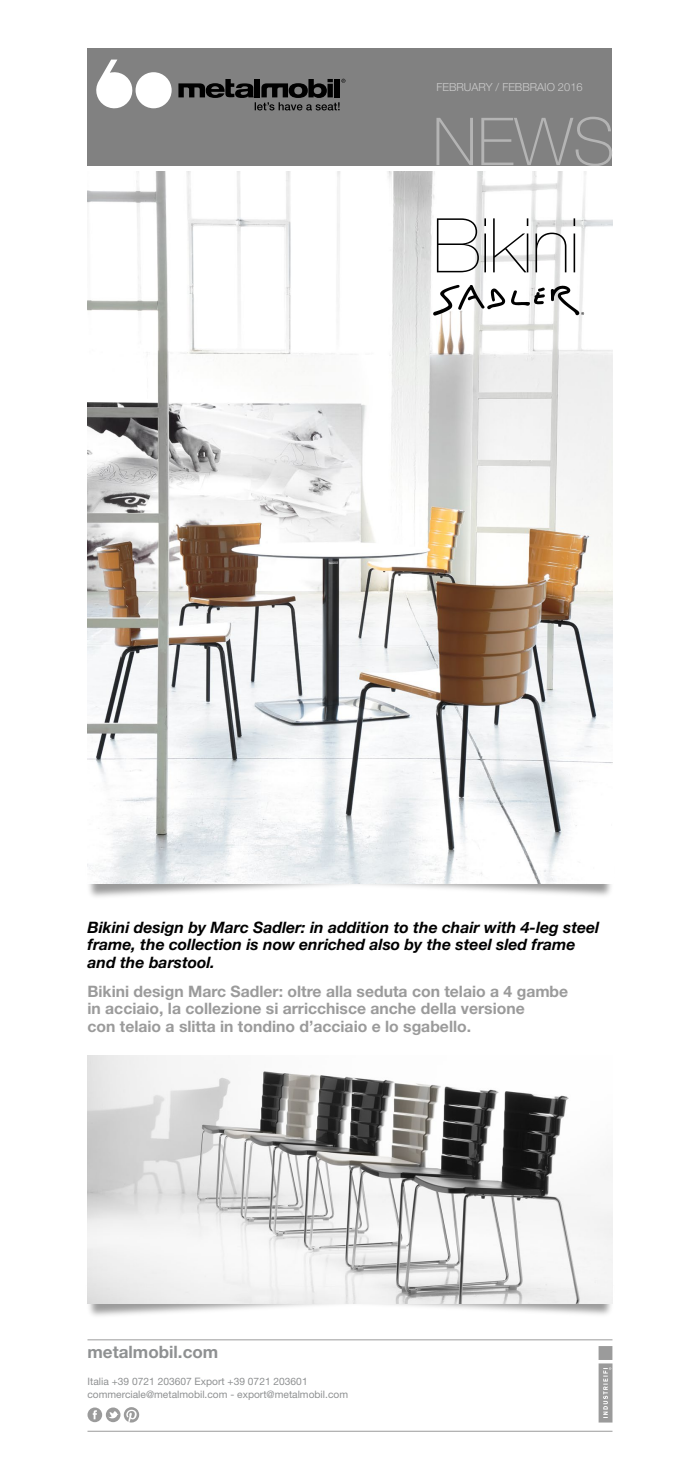
<style>
.page{position:relative;width:700px;height:1474px;background:#fff}
.page>*{position:absolute;margin:0;border:0;box-sizing:border-box;transform-origin:0 0}
.t1{font:200 75.6px "Helvetica Neue LT Std";letter-spacing:-.02em;color:#000;scale:1.05 1}
.t2{font:700 17.06px "Helvetica Neue LT Std";color:#8f9192}
.t3{font:700 15.75px/17.5px "Helvetica Neue LT Std";color:#9b9b9b}
.t4{font:italic 700 15.75px/17.5px "Helvetica Neue LT Std";color:#000}
.t5{font:300 11.11px "Helvetica Neue LT Std";color:#cdcdcd}
.t6{font:10.24px/13.7px "Helvetica Neue LT Std";color:#8f9192}
</style>
<div class="page">
<img style="left:89px;top:883px;width:522px;height:14px">
<img style="left:87px;top:1302px;width:526px;height:14px">
<div style="left:88px;top:48px;width:524px;height:118px;background:#818181"></div>
<svg style="left:436px;top:117px;width:176px;height:49px"></svg>
<div style="left:136px;top:72px;width:36px;height:36px;background:#fff;border-radius:50%"></div>
<svg style="left:96px;top:60px;width:37px;height:49px"></svg>
<svg style="left:178px;top:79px;width:167px;height:31px"></svg>
<hr style="left:88px;top:1339px;width:524px;height:1px;background:#9b9b9b">
<hr style="left:88px;top:1430px;width:524px;height:1px;background:#9b9b9b">
<svg style="left:599px;top:1346px;width:13px;height:76px"></svg>
<svg style="left:88px;top:1407px;width:51px;height:15px"></svg>
<img style="left:88px;top:171px;width:524px;height:712px">
<svg style="left:433px;top:285px;width:72px;height:30px"></svg>
<svg style="left:511px;top:287px;width:34px;height:19px"></svg>
<svg style="left:551px;top:285px;width:33px;height:30px"></svg>
<img style="left:88px;top:1055px;width:524px;height:248px">
<p class="t5" style="left:436px;top:80px;width:148px">FEBRUARY / FEBBRAIO 2016</p>
<h1 class="t1" style="left:433px;top:202px;width:141px">Bikini</h1>
<p class="t4" style="left:88px;top:917px;width:513px">Bikini design by Marc Sadler: in addition to the chair with 4-leg steel frame, the collection is now enriched also by the steel sled frame and the barstool.</p>
<p class="t3" style="left:88px;top:981px;width:482px">Bikini design Marc Sadler: oltre alla seduta con telaio a 4 gambe in acciaio, la collezione si arricchisce anche della versione<br>con telaio a slitta in tondino d’acciaio e lo sgabello.</p>
<p class="t2" style="left:88px;top:1341px;width:132px">metalmobil.com</p>
<p class="t6" style="left:88px;top:1373px;width:262px">Italia +39 0721 203607 Export +39 0721 203601 commerciale@metalmobil.com - export@metalmobil.com</p>
</div>
